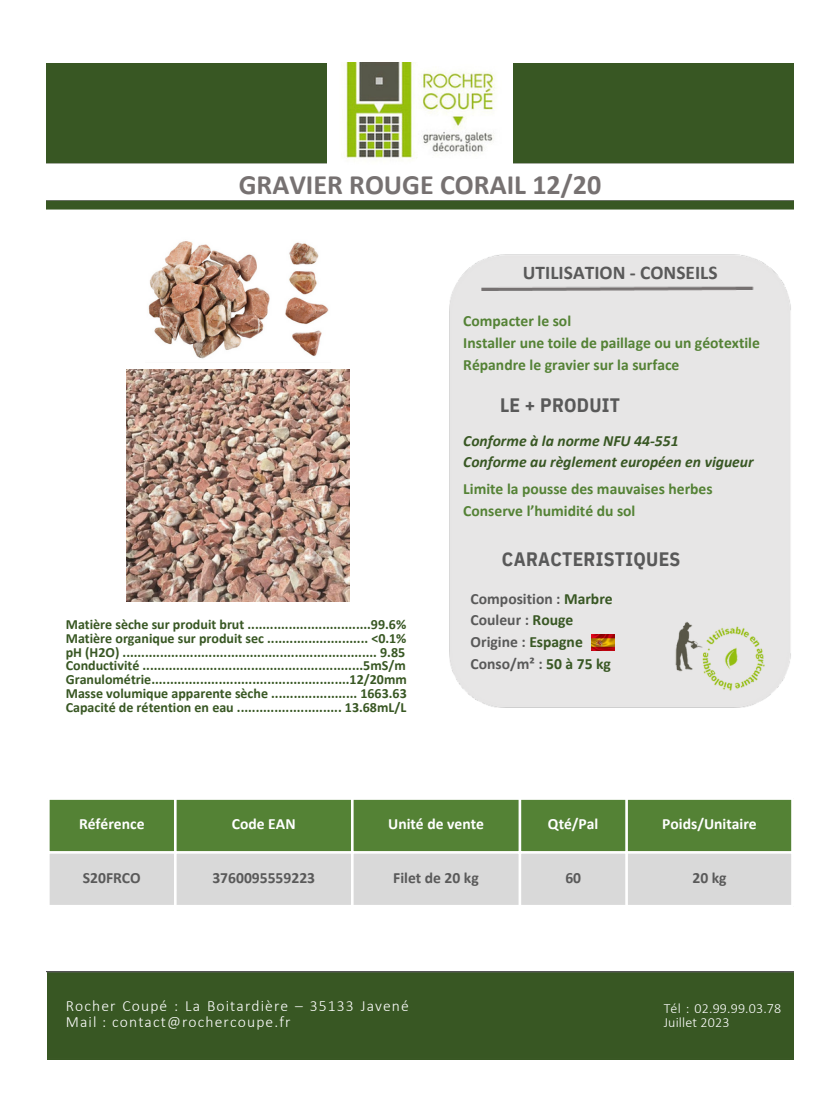
<style>
.page{position:relative;width:840px;height:1120px;background:#fff}
.page>*{position:absolute;margin:0;border:0;box-sizing:border-box;transform-origin:0 0}
.t1{font:700 28px "Calibri";color:#767171}
.t2{font:700 19.43px "IBM Plex Sans Cond";letter-spacing:.015em;color:#595959}
.t3{font:700 19.43px "Calibri";color:#595959}
.t4{font:700 15.58px "Calibri";color:#548235}
.t5{font:700 15.58px "Calibri";color:#595959}
.t6{font:300 15.58px/15.8px "Calibri";letter-spacing:.07em;color:#fff}
.t7{font:italic 700 15.58px "Calibri";color:#385723}
.t8{font:700 15.58px "Calibri";color:#fff}
.t9{font:700 14px/13.8px "Calibri";color:#385723;text-align:justify}
.t10{font:300 14px/13.8px "Calibri";letter-spacing:.01em;color:#fff}
.s1{color:#385723}
</style>
<div class="page">
<div style="left:47px;top:64px;width:746px;height:99px;background:#385723"></div>
<div style="left:47px;top:972px;width:746px;height:88px;background:#385723"></div>
<img style="left:328px;top:63px;width:184px;height:100px">
<img style="left:47px;top:201px;width:746px;height:9px">
<div style="left:450px;top:254px;width:341px;height:454px;background:#e7e6e6"></div>
<img style="left:482px;top:287px;width:272px;height:3px">
<img style="left:666px;top:612px;width:117px;height:94px">
<img style="left:127px;top:369px;width:222px;height:232px">
<img style="left:591px;top:634px;width:23px;height:16px">
<img style="left:148px;top:241px;width:181px;height:118px">
<div style="left:50px;top:800px;width:741px;height:51px;background:#548235"></div>
<div style="left:50px;top:853px;width:741px;height:52px;background:#d9d9d9"></div>
<hr style="left:174px;top:800px;width:3px;height:105px;background:#fff">
<hr style="left:351px;top:800px;width:3px;height:105px;background:#fff">
<hr style="left:519px;top:800px;width:2px;height:105px;background:#fff">
<hr style="left:625px;top:800px;width:3px;height:105px;background:#fff">
<p class="t1" style="left:239px;top:173px;width:364px">GRAVIER ROUGE CORAIL 12/20</p>
<p class="t3" style="left:523px;top:265px;width:196px">UTILISATION - CONSEILS</p>
<p class="t4" style="left:463px;top:315px;width:109px">Compacter le sol</p>
<p class="t4" style="left:463px;top:336px;width:298px">Installer une toile de paillage ou un géotextile</p>
<p class="t4" style="left:463px;top:358px;width:218px">Répandre le gravier sur la surface</p>
<p class="t2" style="left:500px;top:392px;width:122px">LE + PRODUIT</p>
<p class="t7" style="left:463px;top:434px;width:217px">Conforme à la norme NFU 44-551</p>
<p class="t7" style="left:463px;top:456px;width:292px">Conforme au règlement européen en vigueur</p>
<p class="t4" style="left:463px;top:482px;width:251px">Limite la pousse des mauvaises herbes</p>
<p class="t4" style="left:463px;top:504px;width:174px">Conserve l’humidité du sol</p>
<p class="t9" style="left:66px;top:618px;width:343px">Matière sèche sur produit brut .................................99.6% Matière organique sur produit sec ........................... &lt;0.1% pH (H2O) .................................................................... 9.85<br>Conductivité ...........................................................5mS/m Granulométrie.....................................................12/20mm Masse volumique apparente sèche ....................... 1663.63<br>Capacité de rétention en eau ............................ 13.68mL/L</p>
<p class="t2" style="left:502px;top:546px;width:180px">CARACTERISTIQUES</p>
<p class="t5" style="left:471px;top:592px;width:144px">Composition : <span class="s1">Marbre</span></p>
<p class="t5" style="left:471px;top:613px;width:104px">Couleur : <span class="s1">Rouge</span></p>
<p class="t5" style="left:471px;top:635px;width:114px">Origine : <span class="s1">Espagne</span></p>
<p class="t5" style="left:471px;top:657px;width:142px">Conso/m² : <span class="s1">50 à 75 kg</span></p>
<p class="t8" style="left:79px;top:817px;width:67px">Référence</p>
<p class="t8" style="left:232px;top:817px;width:65px">Code EAN</p>
<p class="t8" style="left:388px;top:817px;width:97px">Unité de vente</p>
<p class="t8" style="left:548px;top:817px;width:52px">Qté/Pal</p>
<p class="t8" style="left:662px;top:817px;width:96px">Poids/Unitaire</p>
<p class="t5" style="left:83px;top:871px;width:59px">S20FRCO</p>
<p class="t5" style="left:212px;top:871px;width:104px">3760095559223</p>
<p class="t5" style="left:393px;top:871px;width:87px">Filet de 20 kg</p>
<p class="t5" style="left:565px;top:871px;width:17px">60</p>
<p class="t5" style="left:692px;top:871px;width:36px">20 kg</p>
<p class="t6" style="left:66px;top:999px;width:345px">Rocher Coupé : La Boitardière – 35133 Javené<br>Mail : contact@rochercoupe.fr</p>
<p class="t10" style="left:664px;top:1002px;width:119px">Tél : 02.99.99.03.78<br>Juillet 2023</p>
</div>
